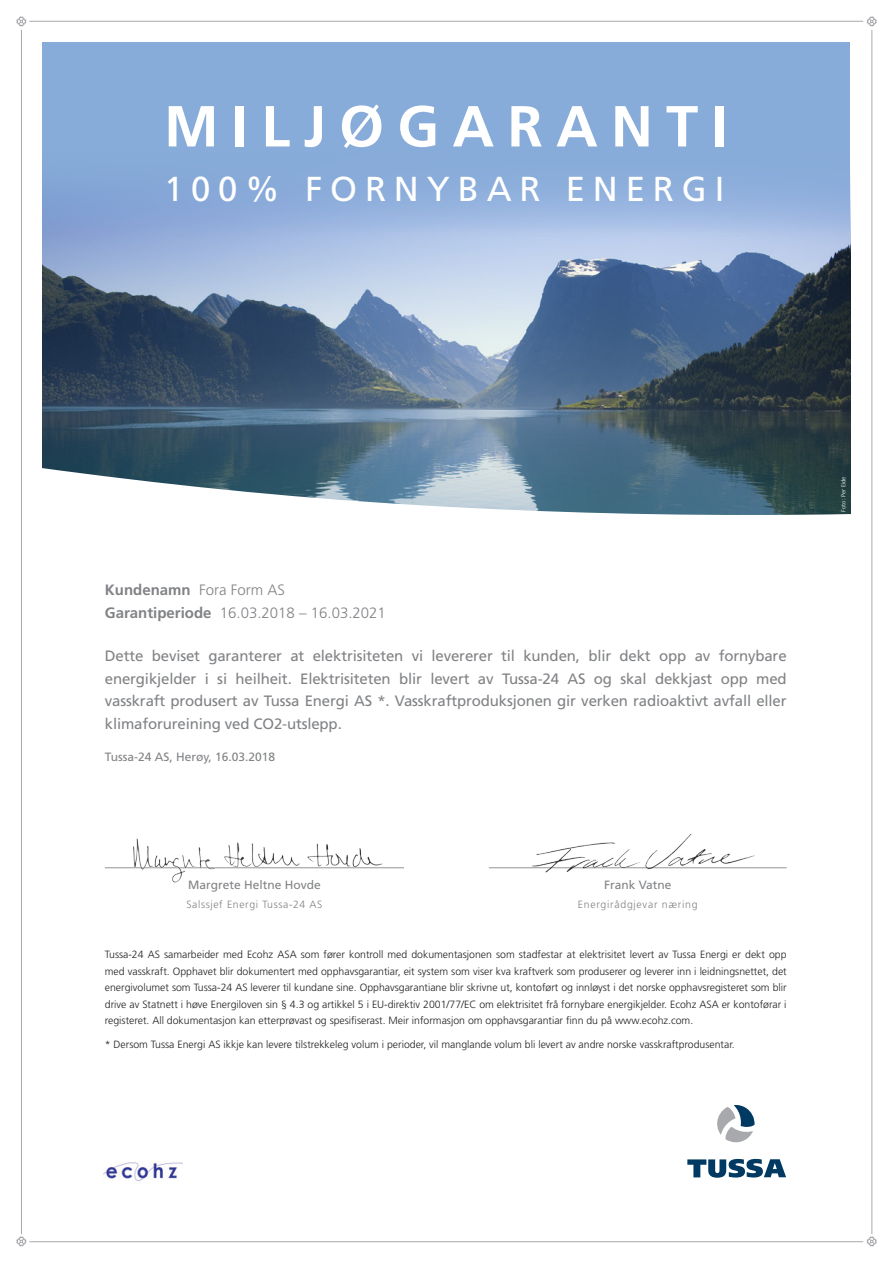
<style>
.page{position:relative;width:893px;height:1263px;background:#fff}
.page>*{position:absolute;margin:0;border:0;box-sizing:border-box;transform-origin:0 0}
.t1{font:700 57.75px "Frutiger LT";letter-spacing:.23em;color:#fff}
.t2{font:34.65px "Frutiger LT";letter-spacing:.225em;color:#fff}
.t3{font:15px/22.5px "Frutiger LT";letter-spacing:-.01em;color:#808285;text-align:justify}
.t4{font:300 15px/22.5px "Frutiger LT";color:#808285}
.t5{font:12px "Frutiger LT";color:#808285}
.t6{font:300 10.5px/16.5px "Frutiger LT";color:#231f20;text-align:justify}
.t7{font:300 10.5px "Frutiger LT";letter-spacing:.07em;color:#808285}
.t8{font:300 6px "Frutiger LT";color:#fff}
.s1{font-weight:700}
</style>
<div class="page">
<div style="left:43px;top:43px;width:807px;height:488px;background:#88acd9"></div>
<img style="left:43px;top:195px;width:807px;height:272px">
<hr style="left:21px;top:30px;width:1px;height:1204px;background:#a8a9ad">
<svg style="left:16px;top:16px;width:10px;height:10px"></svg>
<svg style="left:16px;top:1236px;width:10px;height:10px"></svg>
<hr style="left:872px;top:30px;width:1px;height:1204px;background:#a8a9ad">
<svg style="left:867px;top:16px;width:10px;height:10px"></svg>
<svg style="left:867px;top:1236px;width:10px;height:10px"></svg>
<hr style="left:29px;top:21px;width:834px;height:1px;background:#a8a9ad">
<hr style="left:29px;top:1241px;width:834px;height:1px;background:#a8a9ad">
<img style="left:103px;top:1162px;width:80px;height:19px">
<svg style="left:687px;top:1159px;width:99px;height:19px"></svg>
<svg style="left:717px;top:1105px;width:38px;height:38px"></svg>
<svg style="left:42px;top:467px;width:809px;height:64px"></svg>
<hr style="left:105px;top:867px;width:299px;height:1px;background:#939598">
<hr style="left:489px;top:867px;width:298px;height:1px;background:#939598">
<img style="left:128px;top:838px;width:259px;height:45px">
<img style="left:531px;top:834px;width:227px;height:39px">
<h1 class="t1" style="left:164px;top:92px;width:565px">Miljøg aranti</h1>
<h2 class="t2" style="left:164px;top:168px;width:562px">100% fo rnyba r e ne rgi</h2>
<h3 class="t4" style="left:105px;top:579px;width:282px"><span class="s1">Kundenamn</span> Fora Form AS<br><span class="s1">Garantiperiode</span> 16.03.2018 – 16.03.2021</h3>
<p class="t3" style="left:105px;top:645px;width:683px">Dette beviset garanterer at elektrisiteten vi levererer til kunden, blir dekt opp av fornybare energikjelder i si heilheit. Elektrisiteten blir levert av Tussa-24 AS og skal dekkjast opp med vasskraft produsert av Tussa Energi AS *. Vasskraftproduksjonen gir verken radioaktivt avfall eller klimaforureining ved CO2-utslepp.</p>
<p class="t5" style="left:105px;top:750px;width:172px">Tussa-24 AS, Herøy, 16.03.2018</p>
<p class="t5" style="left:188px;top:878px;width:134px">Margrete Heltne Hovde</p>
<p class="t7" style="left:186px;top:898px;width:138px">Salssjef Energi Tussa-24 AS</p>
<p class="t5" style="left:604px;top:878px;width:69px">Frank Vatne</p>
<p class="t7" style="left:578px;top:898px;width:121px">Energirådgjevar næring</p>
<p class="t6" style="left:105px;top:946px;width:683px">Tussa-24 AS samarbeider med Ecohz ASA som fører kontroll med dokumentasjonen som stadfestar at elektrisitet levert av Tussa Energi er dekt opp med vasskraft. Opphavet blir dokumentert med opphavsgarantiar, eit system som viser kva kraftverk som produserer og leverer inn i leidningsnettet, det energivolumet som Tussa-24 AS leverer til kundane sine. Opphavsgarantiane blir skrivne ut, kontoført og innløyst i det norske opphavsregisteret som blir drive av Statnett i høve Energiloven sin § 4.3 og artikkel 5 i EU-direktiv 2001/77/EC om elektrisitet frå fornybare energikjelder. Ecohz ASA er kontoførar i registeret. All dokumentasjon kan etterprøvast og spesifiserast. Meir informasjon om opphavsgarantiar finn du på www.ecohz.com.</p>
<p class="t6" style="left:105px;top:1036px;width:631px">* Dersom Tussa Energi AS ikkje kan levere tilstrekkeleg volum i perioder, vil manglande volum bli levert av andre norske vasskraftprodusentar.</p>
<p class="t8" style="left:840px;top:512px;width:37px;rotate:-90deg">Foto: Per Eide</p>
</div>
